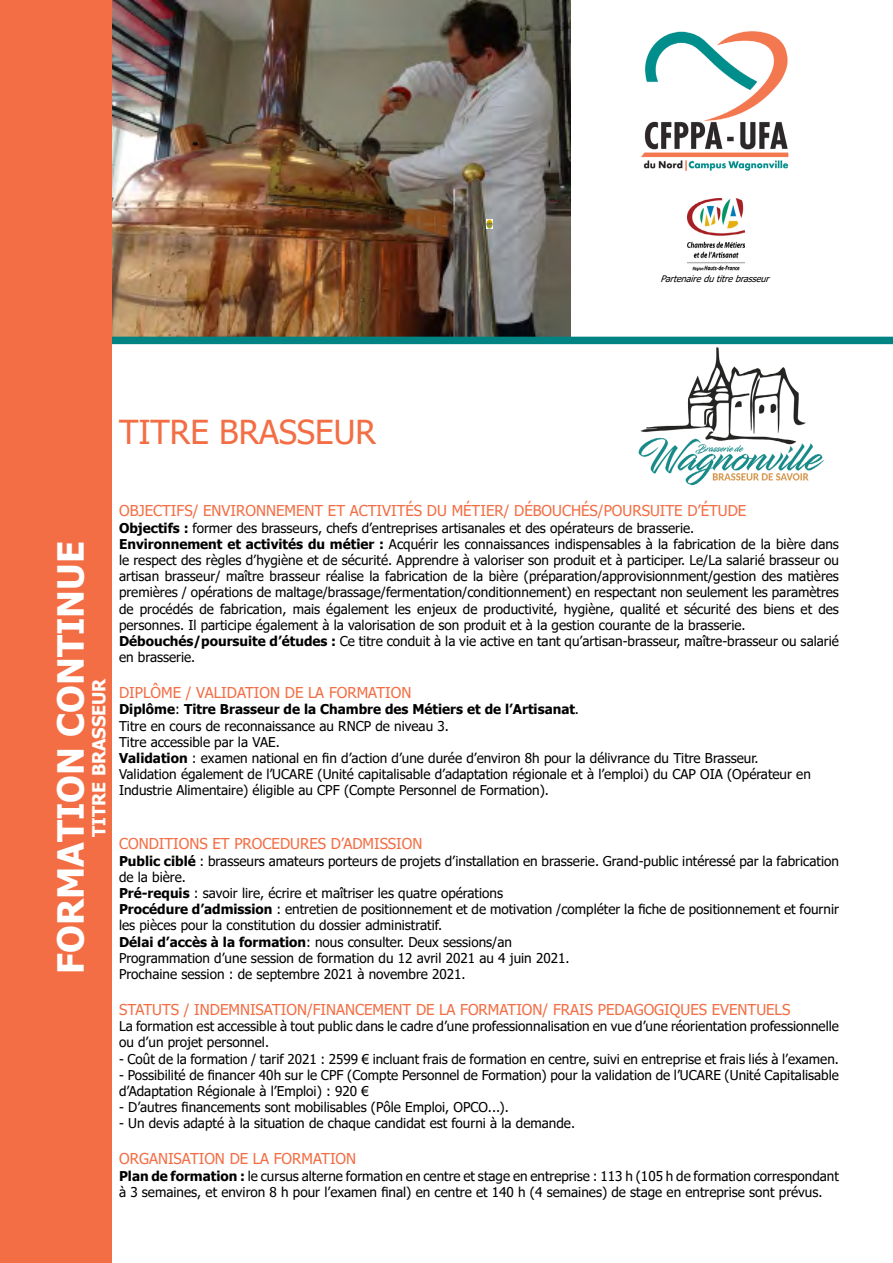
<style>
.page{position:relative;width:893px;height:1263px;background:#fff}
.page>*{position:absolute;margin:0;border:0;box-sizing:border-box;transform-origin:0 0}
.t1{font:700 36px "Tahoma";color:#fff}
.t2{font:33px "Tahoma";color:#f36e44}
.t3{font:700 18px "Tahoma";color:#fff}
.t4{font:15px "Tahoma";color:#f36e44}
.t5{font:13.5px/16.2px "Tahoma";color:#000}
.t6{font:700 13.5px/16.2px "Tahoma";color:#000}
.t7{font:italic 9px "Tahoma";color:#000}
.s1{font-weight:700}
.s2{font-weight:400}
</style>
<div class="page">
<img style="left:628px;top:344px;width:205px;height:142px">
<img style="left:112px;top:0;width:458px;height:337px">
<div style="left:112px;top:337px;width:781px;height:7px;background:#008483"></div>
<div style="left:0;top:0;width:112px;height:1263px;background:#f36e44"></div>
<img style="left:641px;top:31px;width:148px;height:140px">
<svg style="left:486px;top:219px;width:7px;height:9px"></svg>
<img style="left:688px;top:199px;width:56px;height:71px">
<p class="t7" style="left:660px;top:273px;width:114px">Partenairedutitrebrasseur</p>
<h2 class="t2" style="left:119px;top:410px;width:258px">TITRE BRASSEUR</h2>
<h1 class="t1" style="left:46px;top:974px;width:430px;rotate:-90deg">formation continue</h1>
<h3 class="t3" style="left:86px;top:837px;width:160px;rotate:-90deg">titre brasseur</h3>
<p class="t4" style="left:119px;top:501px;width:362px">Objecti fs/ Enviro nnement et activités du métier</p>
<p class="t4" style="left:504px;top:501px;width:40px">/ Débou</p>
<p class="t4" style="left:562px;top:501px;width:60px">chés/poursuite</p>
<p class="t4" style="left:687px;top:501px;width:59px">d’étu de</p>
<p class="t5" style="left:119px;top:520px;width:721px"><span class="s1">Objectifs :</span> former des brasseurs, chefs d’entreprises artisanales et des opérateurs de brasserie.<br><span class="s1">Environnement et activités du métier :</span> Acquérir les connaissances indispensables à la fabrication de la bière dans le respect des règles d’hygiène et de sécurité. Apprendre à valoriser son produit et à participer. Le/La salarié brasseur ou artisan brasseur/ maître brasseur réalise la fabrication de la bière (préparation/approvisionnment/gestion des matières premières / opérations de maltage/brassage/fermentation/conditionnement) en respectant non seulement les paramètres de procédés de fabrication, mais également les enjeux de productivité, hygiène, qualité et sécurité des biens et des personnes. Il participe également à la valorisation de son produit et à la gestion courante de la brasserie.<br><span class="s1">Débouchés/poursuite d’études :</span> Ce titre conduit à la vie active en tant qu’artisan-brasseur, maître-brasseur ou salarié en brasserie.</p>
<p class="t4" style="left:119px;top:683px;width:86px">Diplôme / Vali</p>
<p class="t4" style="left:227px;top:683px;width:20px">datio</p>
<p class="t4" style="left:270px;top:683px;width:108px">n de la formatio</p>
<p class="t4" style="left:401px;top:683px;width:12px">n</p>
<p class="t6" style="left:119px;top:702px;width:461px">Diplôme<span class="s2">:</span> Titre Brasseur de la Chambre des Métiers et de l’Artisanat<span class="s2">.<br>Titre en cours de reconnaissance au RNCP</span></p>
<p class="t5" style="left:375px;top:718px;width:75px">de niveau 3.</p>
<p class="t5" style="left:119px;top:734px;width:693px">Titre accessible par la VAE.<br><span class="s1">Validation</span> : examen national en fin d’action d’une durée d’environ 8h pour la délivrance du Titre Brasseur.<br>Validation également de l’UCARE (Unité capitalisable d’adaptation régionale et à l’emploi) du CAP OIA (Opérateur en Industrie Alimentaire) éligible au CPF</p>
<p class="t5" style="left:344px;top:783px;width:206px">(Compte Personnel de Formation).</p>
<p class="t4" style="left:119px;top:834px;width:303px">CONDITIONS ET PROCEDURES D’ADM ISSION</p>
<p class="t5" style="left:119px;top:853px;width:721px"><span class="s1">Public ciblé</span> : brasseurs amateurs porteurs de projets d’installation en brasserie. Grand-public intéressé par la fabrication de la bière.<br><span class="s1">Pré-requis</span> : savoir lire, écrire et maîtriser les quatre opérations<br><span class="s1">Procédure d’admission</span> : entretien de positionnement et de motivation /compléter la fiche de positionnement et fournir les pièces pour la constitution du dossier administratif.<br><span class="s1">Délai d’accès à la formation</span>: nous consulter. Deux sessions/an<br>Programmation d’une session de formation du 12 avril 2021 au 4 juin 2021.<br>Prochaine session : de septembre 2021 à novembre 2021.</p>
<p class="t4" style="left:119px;top:999px;width:673px">STATUTS / IND EMN ISATION/FINANCEMENT DE LA FORMATION/ FRAIS PEDAGOGIQUES EVENTUELS</p>
<p class="t5" style="left:119px;top:1019px;width:721px">La formation est accessible à tout public dans le cadre d’une professionnalisation en vue d’une réorientation professionnelle ou d’un projet personnel.</p>
<p class="t5" style="left:119px;top:1051px;width:721px">- Coût de la formation / tarif 2021 : 2599 € incluant frais de formation en centre, suivi en entreprise et frais liés à l’examen.</p>
<p class="t5" style="left:119px;top:1067px;width:721px">- Possibilité de financer 40h sur le CPF (Compte Personnel de Formation) pour la validation de l’UCARE (Unité Capitalisable d’Adaptation Régionale à l’Emploi) : 920 €</p>
<p class="t5" style="left:119px;top:1100px;width:391px">- D’autres financements sont mobilisables (Pôle Emploi, OPCO...).</p>
<p class="t5" style="left:119px;top:1116px;width:458px">- Un devis adapté à la situation de chaque candidat est fourni à la demande.</p>
<p class="t4" style="left:119px;top:1149px;width:21px">Orga</p>
<p class="t4" style="left:158px;top:1149px;width:19px">nisatio</p>
<p class="t4" style="left:215px;top:1149px;width:108px">n de la formatio</p>
<p class="t4" style="left:346px;top:1149px;width:12px">n</p>
<p class="t5" style="left:119px;top:1168px;width:721px"><span class="s1">Plan de formation :</span> le cursus alterne formation en centre et stage en entreprise : 113 h (105 h de formation correspondant à 3 semaines, et environ 8 h pour l’examen final) en centre et 140 h (4 semaines) de stage en entreprise sont prévus.</p>
</div>
